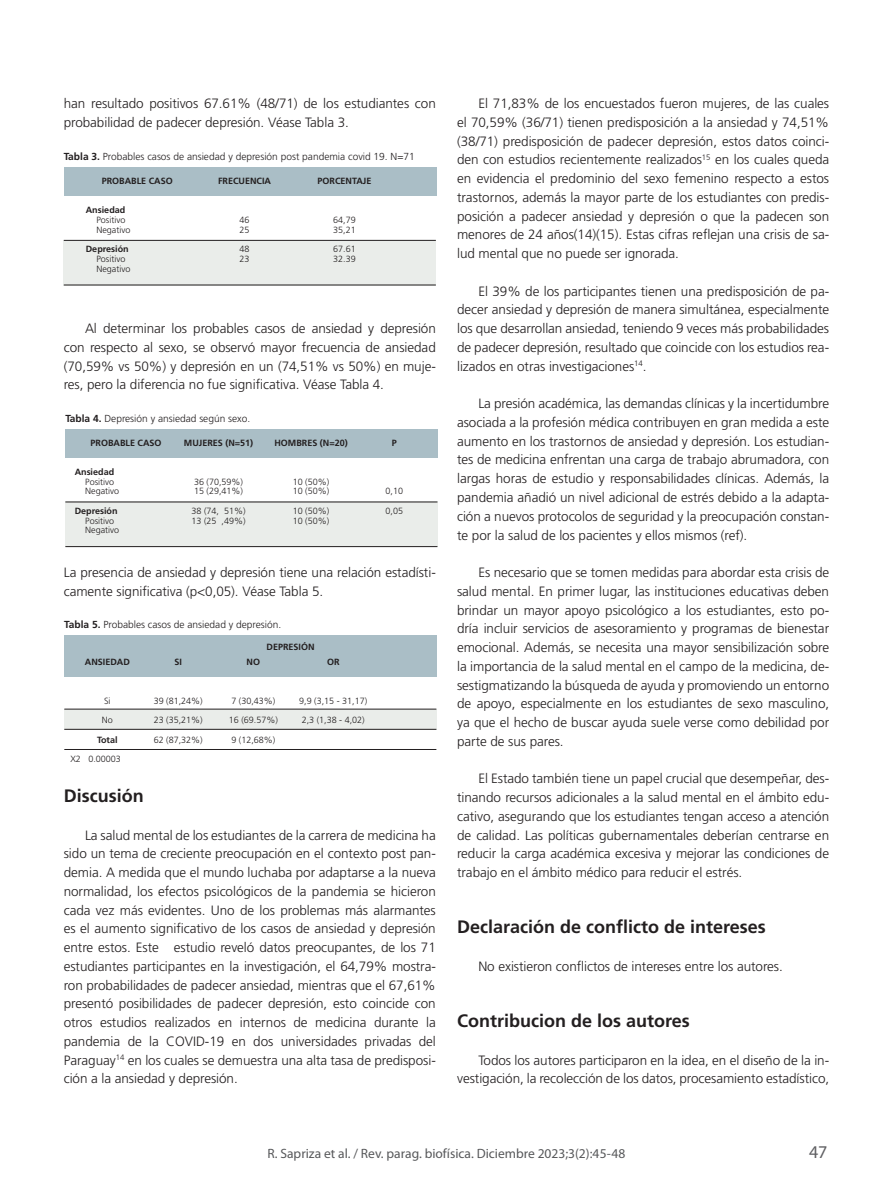
<style>
.page{position:relative;width:893px;height:1191px;background:#fff}
.page>*{position:absolute;margin:0;border:0;box-sizing:border-box;transform-origin:0 0}
.t1{font:700 18px "Frutiger";color:#231f20}
.t2{font:18px "Myriad Pro";color:#5f5f62}
.t3{font:300 13.5px/18.8px "Frutiger";letter-spacing:-.005em;color:#231f20;text-align:justify}
.t4{font:13.5px "Myriad Pro";color:#57585a}
.t5{font:300 10.2px "Frutiger";color:#231f20}
.t6{font:300 9px/9.8px "Frutiger";color:#231f20}
.t7{font:700 9px "Frutiger";color:#231f20}
.s1{font-weight:700}
</style>
<div class="page">
<div style="left:64px;top:240px;width:372px;height:45px;background:#eaedea"></div>
<hr style="left:64px;top:240px;width:372px;height:1px;background:#231f20">
<hr style="left:64px;top:285px;width:372px;height:1px;background:#231f20">
<div style="left:64px;top:167px;width:372px;height:29px;background:#aabec6"></div>
<div style="left:65px;top:502px;width:372px;height:45px;background:#eaedea"></div>
<hr style="left:65px;top:502px;width:372px;height:1px;background:#231f20">
<hr style="left:65px;top:546px;width:372px;height:1px;background:#231f20">
<div style="left:66px;top:429px;width:372px;height:29px;background:#aabec6"></div>
<div style="left:64px;top:709px;width:372px;height:21px;background:#eaedea"></div>
<hr style="left:64px;top:709px;width:372px;height:1px;background:#231f20">
<hr style="left:64px;top:749px;width:372px;height:1px;background:#231f20">
<div style="left:65px;top:635px;width:372px;height:42px;background:#aabec6"></div>
<hr style="left:64px;top:729px;width:372px;height:1px;background:#231f20">
<p class="t3" style="left:64px;top:94px;width:374px">han resultado positivos 67.61% (48/71) de los estudiantes con probabilidad de padecer depresión. Véase Tabla 3.</p>
<p class="t5" style="left:64px;top:151px;width:353px"><span class="s1">Tabla 3.</span> Probables casos de ansiedad y depresión post pandemia covid 19. N=71</p>
<p class="t7" style="left:102px;top:176px;width:71px">Pro bable caso</p>
<p class="t7" style="left:86px;top:205px;width:41px">Ansiedad</p>
<p class="t6" style="left:96px;top:215px;width:36px">Positivo<br>Negativo</p>
<p class="t7" style="left:86px;top:244px;width:44px">Depresión</p>
<p class="t6" style="left:96px;top:254px;width:36px">Positivo<br>Negativo</p>
<p class="t7" style="left:318px;top:176px;width:12px">Porc</p>
<p class="t7" style="left:341px;top:176px;width:32px">entaje</p>
<p class="t6" style="left:333px;top:215px;width:24px">64,79<br>35,21</p>
<p class="t6" style="left:333px;top:244px;width:24px">67.61<br>32.39</p>
<p class="t7" style="left:218px;top:176px;width:45px">Frecuencia</p>
<p class="t6" style="left:240px;top:215px;width:12px">46<br>25</p>
<p class="t6" style="left:240px;top:244px;width:12px">48<br>23</p>
<p class="t3" style="left:64px;top:319px;width:374px;text-indent:21px">Al determinar los probables casos de ansiedad y depresión con respecto al sexo, se observó mayor frecuencia de ansiedad (70,59% vs 50%) y depresión en un (74,51% vs 50%) en muje&shy;res, pero la diferencia no fue significativa. Véase Tabla 4.</p>
<p class="t5" style="left:65px;top:412px;width:186px"><span class="s1">Tabla 4.</span> Depresión y ansiedad según sexo.</p>
<p class="t7" style="left:91px;top:437px;width:71px">Pro bable caso</p>
<p class="t7" style="left:75px;top:466px;width:41px">Ansiedad</p>
<p class="t6" style="left:85px;top:477px;width:36px">Positivo<br>Negativo</p>
<p class="t7" style="left:75px;top:505px;width:44px">Depresión</p>
<p class="t6" style="left:85px;top:515px;width:36px">Positivo<br>Negativo</p>
<p class="t7" style="left:184px;top:437px;width:71px">M ujeres (n=51)</p>
<p class="t6" style="left:194px;top:477px;width:51px">36 (70,59%)<br>15 (29,41%)</p>
<p class="t6" style="left:192px;top:506px;width:56px">38 (74, 51%)<br>13 (25 ,49%)</p>
<p class="t7" style="left:274px;top:437px;width:75px">Hombres (n=20)</p>
<p class="t6" style="left:293px;top:476px;width:38px">10 (50%)<br>10 (50%)</p>
<p class="t6" style="left:293px;top:506px;width:38px">10 (50%)<br>10 (50%)</p>
<p class="t7" style="left:392px;top:437px;width:7px">P</p>
<p class="t6" style="left:386px;top:481px;width:19px;line-height:19.5px">0,10<br>0,05</p>
<p class="t3" style="left:64px;top:563px;width:374px">La presencia de ansiedad y depresión tiene una relación estadísti&shy;camente significativa (p&lt;0,05). Véase Tabla 5.</p>
<p class="t5" style="left:64px;top:618px;width:218px"><span class="s1">Tabla 5.</span> Probables casos de ansiedad y depresión.</p>
<p class="t7" style="left:85px;top:656px;width:33px">Ansiedad</p>
<p class="t6" style="left:102px;top:690px;width:13px;line-height:19.5px">Si<br>No</p>
<p class="t7" style="left:97px;top:734px;width:22px">Total</p>
<p class="t6" style="left:70px;top:754px;width:52px">X2 0.00003</p>
<p class="t7" style="left:266px;top:642px;width:50px">Depresión</p>
<p class="t7" style="left:247px;top:656px;width:15px">NO</p>
<p class="t6" style="left:229px;top:690px;width:51px;line-height:19.5px">7 (30,43%)<br>16 (69.57%)<br>9 (12,68%)</p>
<p class="t7" style="left:327px;top:656px;width:14px">OR</p>
<p class="t6" style="left:299px;top:690px;width:70px;line-height:19.5px">9,9 (3,15 - 31,17)<br>2,3 (1,38 - 4,02)</p>
<p class="t7" style="left:175px;top:656px;width:9px">SI</p>
<p class="t6" style="left:154px;top:690px;width:51px;line-height:19.5px;text-align:justify">39 (81,24%)<br>23 (35,21%)<br>62 (87,32%)</p>
<h1 class="t1" style="left:64px;top:785px;width:81px">Discusión</h1>
<p class="t3" style="left:64px;top:825px;width:374px;text-indent:21px">La salud mental de los estudiantes de la carrera de medicina ha sido un tema de creciente preocupación en el contexto post pan&shy;demia. A medida que el mundo luchaba por adaptarse a la nueva normalidad, los efectos psicológicos de la pandemia se hicieron cada vez más evidentes. Uno de los problemas más alarmantes es el aumento significativo de los casos de ansiedad y depresión entre estos. Este estudio reveló datos preocupantes, de los 71 estudiantes participantes en la investigación, el 64,79% mostra&shy;ron probabilidades de padecer ansiedad, mientras que el 67,61% presentó posibilidades de padecer depresión, esto coincide con otros estudios realizados en internos de medicina durante la pandemia de la COVID-19 en dos universidades privadas del Paraguay<sup>14</sup> en los cuales se demuestra una alta tasa de predisposi&shy;ción a la ansiedad y depresión.</p>
<p class="t3" style="left:457px;top:94px;width:374px;text-indent:21px">El 71,83% de los encuestados fueron mujeres, de las cuales el 70,59% (36/71) tienen predisposición a la ansiedad y 74,51% (38/71) predisposición de padecer depresión, estos datos coinci&shy;den con estudios recientemente realizados<sup>15</sup> en los cuales queda en evidencia el predominio del sexo femenino respecto a estos trastornos, además la mayor parte de los estudiantes con predis&shy;posición a padecer ansiedad y depresión o que la padecen son menores de 24 años(14)(15). Estas cifras reflejan una crisis de sa&shy;lud mental que no puede ser ignorada.</p>
<p class="t3" style="left:457px;top:281px;width:374px;text-indent:21px">El 39% de los participantes tienen una predisposición de pa&shy;decer ansiedad y depresión de manera simultánea, especialmente los que desarrollan ansiedad, teniendo 9 veces más probabilidades de padecer depresión, resultado que coincide con los estudios rea&shy;lizados en otras investigaciones<sup>14</sup>.</p>
<p class="t3" style="left:457px;top:394px;width:374px;text-indent:21px">La presión académica, las demandas clínicas y la incertidumbre asociada a la profesión médica contribuyen en gran medida a este aumento en los trastornos de ansiedad y depresión. Los estudian&shy;tes de medicina enfrentan una carga de trabajo abrumadora, con largas horas de estudio y responsabilidades clínicas. Además, la pandemia añadió un nivel adicional de estrés debido a la adapta&shy;ción a nuevos protocolos de seguridad y la preocupación constan&shy;te por la salud de los pacientes y ellos mismos (ref).</p>
<p class="t3" style="left:457px;top:563px;width:374px;text-indent:21px">Es necesario que se tomen medidas para abordar esta crisis de salud mental. En primer lugar, las instituciones educativas deben brindar un mayor apoyo psicológico a los estudiantes, esto po&shy;dría incluir servicios de asesoramiento y programas de bienestar emocional. Además, se necesita una mayor sensibilización sobre la importancia de la salud mental en el campo de la medicina, de&shy;sestigmatizando la búsqueda de ayuda y promoviendo un entorno de apoyo, especialmente en los estudiantes de sexo masculino, ya que el hecho de buscar ayuda suele verse como debilidad por parte de sus pares.</p>
<p class="t3" style="left:457px;top:769px;width:374px;text-indent:21px">El Estado también tiene un papel crucial que desempeñar, des&shy;tinando recursos adicionales a la salud mental en el ámbito edu&shy;cativo, asegurando que los estudiantes tengan acceso a atención de calidad. Las políticas gubernamentales deberían centrarse en reducir la carga académica excesiva y mejorar las condiciones de trabajo en el ámbito médico para reducir el estrés.</p>
<h1 class="t1" style="left:457px;top:916px;width:310px">Declaración de conflicto de intereses</h1>
<p class="t3" style="left:478px;top:956px;width:306px">No existieron conflictos de intereses entre los autores.</p>
<h1 class="t1" style="left:457px;top:1010px;width:234px">Contribucion de los autores</h1>
<p class="t3" style="left:457px;top:1050px;width:374px;text-align:right">Todos los autores participaron en la idea, en el diseño de la in&shy;vestigación, la recolección de los datos, procesamiento estadístico,</p>
<p class="t4" style="left:268px;top:1145px;width:359px">R. Sapriza et al. / Rev. parag. biofísica. Diciembre 2023;3(2):45-48</p>
<h1 class="t2" style="left:809px;top:1141px;width:20px">47</h1>
</div>
